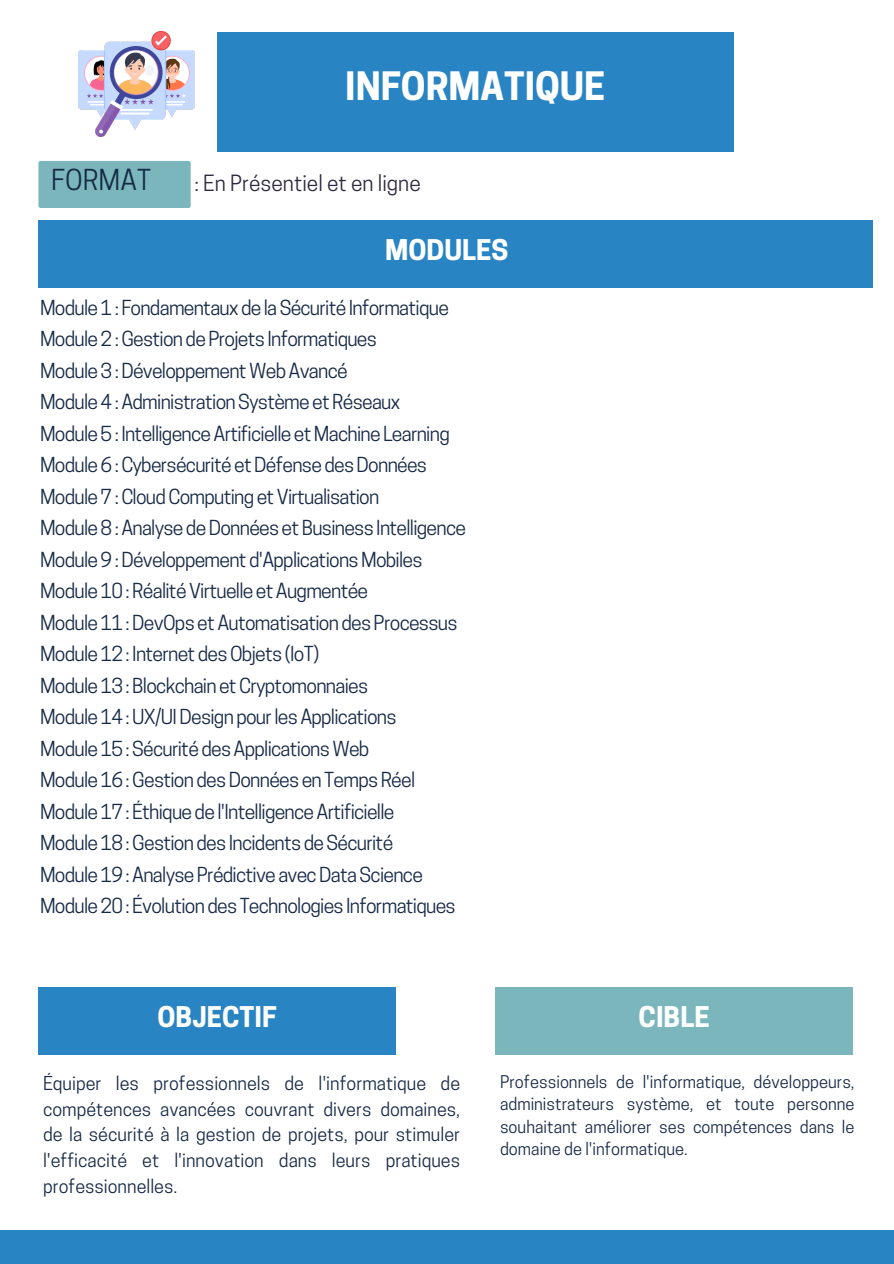
<style>
.page{position:relative;width:894px;height:1264px;background:#fff}
.page>*{position:absolute;margin:0;border:0;box-sizing:border-box;transform-origin:0 0}
.t1{font:700 36.75px "Cooper Hewitt";color:#fff}
.t2{font:27.15px "Cooper Hewitt";color:#172a46}
.t3{font:700 26.85px "Cooper Hewitt";color:#fff}
.t4{font:700 26.85px "Cooper Hewitt";color:#fdfdfc}
.t5{font:21px "Cooper Hewitt";color:#302a40}
.t6{font:19.5px/31.5px "Cooper Hewitt";letter-spacing:-.035em;color:#172a46}
.t7{font:18px/25.8px "Cooper Hewitt";color:#172a46;text-align:justify}
.t8{font:16.5px/22.5px "Cooper Hewitt";color:#172a46;text-align:justify}
</style>
<div class="page">
<div style="left:39px;top:220px;width:833px;height:67px;background:#2884c2"></div>
<div style="left:217px;top:32px;width:516px;height:120px;background:#2884c2"></div>
<img style="left:78px;top:32px;width:116px;height:104px">
<div style="left:38px;top:161px;width:153px;height:47px;background:#7ab6bb;border-radius:2px"></div>
<div style="left:495px;top:986px;width:357px;height:68px;background:#7ab6bb"></div>
<div style="left:38px;top:986px;width:357px;height:68px;background:#2884c2"></div>
<div style="left:0;top:1230px;width:893px;height:33px;background:#2884c2"></div>
<h1 class="t1" style="left:345px;top:72px;width:261px">INFORMATIQUE</h1>
<h2 class="t2" style="left:51px;top:170px;width:101px">FORMAT</h2>
<h3 class="t5" style="left:194px;top:175px;width:228px">: En Présentiel et en ligne</h3>
<p class="t3" style="left:385px;top:240px;width:124px">MODULES</p>
<h2 class="t6" style="left:40px;top:294px;width:427px">Module 1 : Fondamentaux de la Sécurité Informatique Module 2 : Gestion de Projets Informatiques<br>Module 3 : Développement Web Avancé<br>Module 4 : Administration Système et Réseaux<br>Module 5 : Intelligence Artificielle et Machine Learning Module 6 : Cybersécurité et Défense des Données Module 7 : Cloud Computing et Virtualisation<br>Module 8 : Analyse de Données et Business Intelligence Module 9 : Développement d'Applications Mobiles Module 10 : Réalité Virtuelle et Augmentée<br>Module 11 : DevOps et Automatisation des Processus Module 12 : Internet des Objets (IoT)<br>Module 13 : Blockchain et Cryptomonnaies<br>Module 14 : UX/UI Design pour les Applications<br>Module 15 : Sécurité des Applications Web<br>Module 16 : Gestion des Données en Temps Réel Module 17 : Éthique de l'Intelligence Artificielle<br>Module 18 : Gestion des Incidents de Sécurité<br>Module 19 : Analyse Prédictive avec Data Science Module 20 : Évolution des Technologies Informatiques</h2>
<h3 class="t4" style="left:157px;top:1006px;width:121px">OBJECTIF</h3>
<h2 class="t3" style="left:638px;top:1006px;width:73px">CIBLE</h2>
<p class="t7" style="left:43px;top:1072px;width:418px">Équiper les professionnels de l'informatique de compétences avancées couvrant divers domaines, de la sécurité à la gestion de projets, pour stimuler l'efficacité et l'innovation dans leurs pratiques professionnelles.</p>
<h2 class="t8" style="left:500px;top:1072px;width:356px">Professionnels de l'informatique, développeurs, administrateurs système, et toute personne souhaitant améliorer ses compétences dans le domaine de l'informatique.</h2>
</div>
